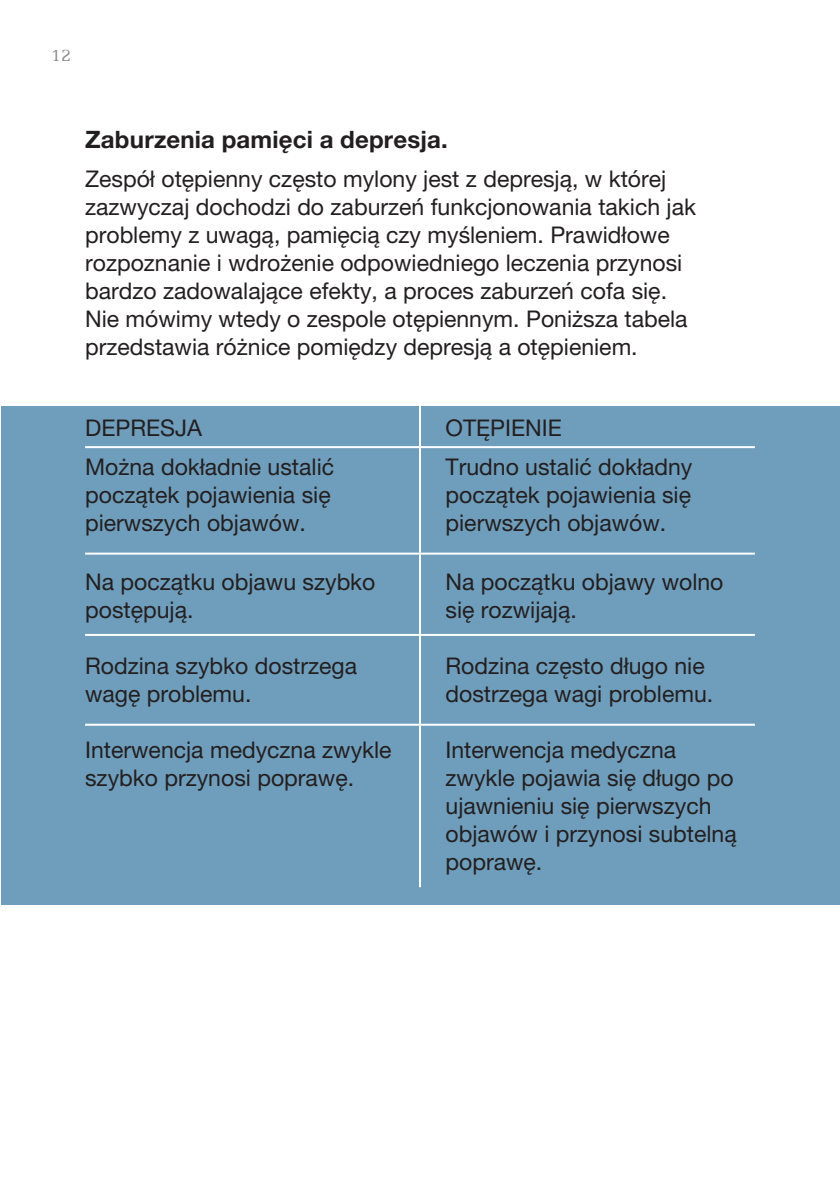
<style>
.page{position:relative;width:840px;height:1191px;background:#fff}
.page>*{position:absolute;margin:0;border:0;box-sizing:border-box;transform-origin:0 0}
.medium_tekst_bold_2{font:700 24px "Helvetica Neue LT Pro";letter-spacing:.01em;color:#231f20}
.medium_tekst{font:23px/28px "Helvetica Neue LT Pro";color:#231f20}
.t1{font:18px "Egyptian 505 EU";color:#8a8c8e}
</style>
<div class="page">
<div style="left:1px;top:406px;width:838px;height:498px;background:#6f9ebc"></div>
<hr style="left:419px;top:402px;width:2px;height:44px;background:#fff">
<hr style="left:85px;top:446px;width:335px;height:2px;background:#fff">
<hr style="left:420px;top:446px;width:334px;height:2px;background:#fff">
<hr style="left:419px;top:448px;width:2px;height:104px;background:#fff">
<hr style="left:85px;top:552px;width:335px;height:2px;background:#fff">
<hr style="left:420px;top:552px;width:334px;height:2px;background:#fff">
<hr style="left:419px;top:554px;width:2px;height:80px;background:#fff">
<hr style="left:85px;top:634px;width:335px;height:2px;background:#fff">
<hr style="left:420px;top:634px;width:334px;height:2px;background:#fff">
<hr style="left:419px;top:636px;width:2px;height:87px;background:#fff">
<hr style="left:85px;top:723px;width:335px;height:2px;background:#fff">
<hr style="left:420px;top:723px;width:334px;height:2px;background:#fff">
<hr style="left:419px;top:725px;width:2px;height:162px;background:#fff">
<p class="t1" style="left:51px;top:45px;width:22px">12</p>
<p class="medium_tekst_bold_2" style="left:85px;top:124px;width:364px">Zaburzenia pamięci a depresja.</p>
<p class="medium_tekst" style="left:85px;top:164px;width:612px">Zespół otępienny często mylony jest z depresją, w której zazwyczaj dochodzi do zaburzeń funkcjonowania takich jak problemy z uwagą, pamięcią czy myśleniem. Prawidłowe rozpoznanie i wdrożenie odpowiedniego leczenia przynosi bardzo zadowalające efekty, a proces zaburzeń cofa się.<br>Nie mówimy wtedy o zespole otępiennym. Poniższa tabela przedstawia różnice pomiędzy depresją a otępieniem.</p>
<p class="medium_tekst" style="left:85px;top:413px;width:118px">DEPRESJA</p>
<p class="medium_tekst" style="left:445px;top:413px;width:118px">OTĘPIENIE</p>
<p class="medium_tekst" style="left:85px;top:452px;width:250px">Można dokładnie ustalić początek pojawienia się pierwszych objawów.</p>
<p class="medium_tekst" style="left:445px;top:452px;width:248px;text-align:justify">Trudno ustalić dokładny początek pojawienia się pierwszych objawów.</p>
<p class="medium_tekst" style="left:85px;top:567px;width:292px">Na początku objawu szybko postępują.</p>
<p class="medium_tekst" style="left:445px;top:567px;width:279px">Na początku objawy wolno się rozwijają.</p>
<p class="medium_tekst" style="left:85px;top:651px;width:273px">Rodzina szybko dostrzega wagę problemu.</p>
<p class="medium_tekst" style="left:445px;top:651px;width:269px">Rodzina często długo nie dostrzega wagi problemu.</p>
<p class="medium_tekst" style="left:85px;top:735px;width:308px">Interwencja medyczna zwykle szybko przynosi poprawę.</p>
<p class="medium_tekst" style="left:445px;top:735px;width:292px">Interwencja medyczna zwykle pojawia się długo po ujawnieniu się pierwszych objawów i przynosi subtelną poprawę.</p>
</div>
